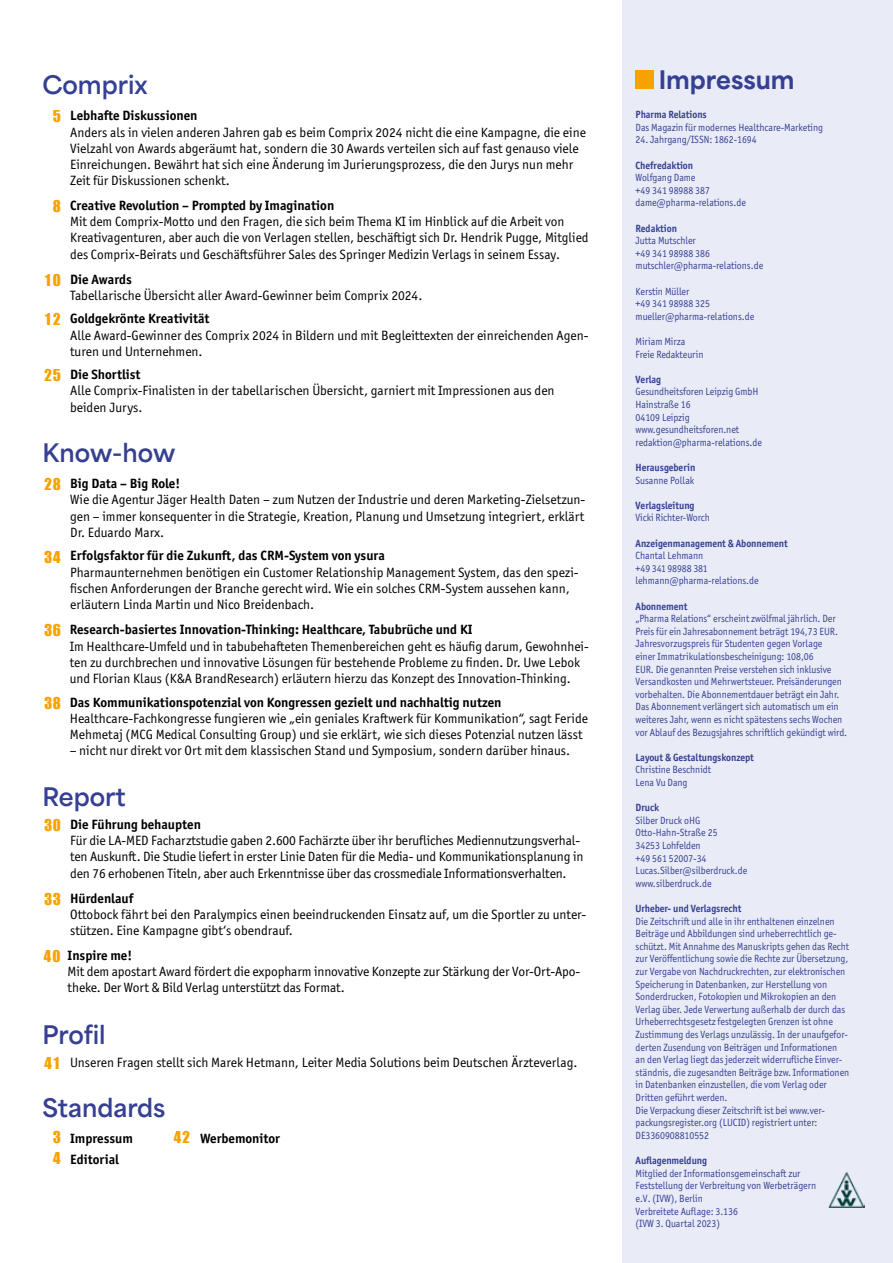
<style>
.page{position:relative;width:893px;height:1263px;background:#fff}
.page>*{position:absolute;margin:0;border:0;box-sizing:border-box;transform-origin:0 0}
.t1{font:700 24px "Area Normal";color:#364093}
.t2{font:800 24px "Area Normal";letter-spacing:-.005em;color:#364093}
.t3{font:15px/21px "Impact";color:#f7a200}
.t4{font:13.5px/16.2px "Officina Sans ITC Pro";color:#000}
.t5{font:700 13.5px/21px "Officina Sans ITC Pro";color:#000}
.t6{font:10.5px/12.6px "Officina Sans ITC Pro";letter-spacing:-.005em;color:#364093;scale:.94 1}
.t7{font:700 10.5px "Officina Sans ITC Pro";letter-spacing:-.005em;color:#364093;scale:.94 1}
.s1{font-family:"Impact";font-size:15px;color:#f7a200}
.s2{font-weight:700}
.s3{font-family:"Impact";font-weight:400;font-size:15px;color:#f7a200}
</style>
<div class="page">
<div style="left:623px;top:0;width:270px;height:1263px;background:#e9ecf7"></div>
<div style="left:636px;top:70px;width:18px;height:19px;background:#f7a200"></div>
<img style="left:828px;top:1172px;width:36px;height:36px">
<h1 class="t1" style="left:43px;top:64px;width:107px">Comprix</h1>
<p class="t4" style="left:70px;top:108px;width:517px;text-indent:-17px"><span class="s1">5</span> <span class="s2">Lebhafte Diskussionen<br></span>Anders als in vielen anderen Jahren gab es beim Comprix 2024 nicht die eine Kampagne, die eine Vielzahl von Awards abgeräumt hat, sondern die 30 Awards verteilen sich auf fast genauso viele Einreichungen. Bewährt hat sich eine Änderung im Jurierungsprozess, die den Jurys nun mehr Zeit für Diskussionen schenkt.</p>
<p class="t4" style="left:70px;top:197px;width:520px;text-indent:-17px"><span class="s1">8</span> <span class="s2">Creative Revolution – Prompted by Imagination<br></span>Mit dem Comprix-Motto und den Fragen, die sich beim Thema KI im Hinblick auf die Arbeit von Kreativagenturen, aber auch die von Verlagen stellen, beschäftigt sich Dr. Hendrik Pugge, Mitglied des Comprix-Beirats und Geschäftsführer Sales des Springer Medizin Verlags in seinem Essay.</p>
<p class="t4" style="left:70px;top:271px;width:354px;text-indent:-26px"><span class="s1">10</span> <span class="s2">Die Awards<br></span>Tabellarische Übersicht aller Award-Gewinner beim Comprix 2024.</p>
<p class="t4" style="left:70px;top:311px;width:520px;text-indent:-26px"><span class="s1">12</span> <span class="s2">Goldgekrönte Kreativität<br></span>Alle Award-Gewinner des Comprix 2024 in Bildern und mit Begleittexten der einreichenden Agen&shy;turen und Unternehmen.</p>
<p class="t4" style="left:70px;top:366px;width:486px;text-indent:-26px"><span class="s1">25</span> <span class="s2">Die Shortlist<br></span>Alle Comprix-Finalisten in der tabellarischen Übersicht, garniert mit Impressionen aus den beiden Jurys.</p>
<h1 class="t1" style="left:43px;top:431px;width:134px">Know-how</h1>
<p class="t4" style="left:70px;top:475px;width:517px;text-indent:-26px"><span class="s1">28</span> <span class="s2">Big Data – Big Role!<br></span>Wie die Agentur Jäger Health Daten – zum Nutzen der Industrie und deren Marketing-Zielsetzun&shy;gen – immer konsequenter in die Strategie, Kreation, Planung und Umsetzung integriert, erklärt Dr. Eduardo Marx.</p>
<p class="t4" style="left:70px;top:548px;width:510px;text-indent:-26px"><span class="s1">34</span> <span class="s2">Erfolgsfaktor für die Zukunft, das CRM-System von ysura<br></span>Pharmaunternehmen benötigen ein Customer Relationship Management System, das den spezi&shy;fischen Anforderungen der Branche gerecht wird. Wie ein solches CRM-System aussehen kann, erläutern Linda Martin und Nico Breidenbach.</p>
<p class="t3" style="left:44px;top:620px;width:18px">36</p>
<p class="t3" style="left:44px;top:692px;width:18px">38</p>
<p class="t5" style="left:70px;top:619px;width:404px">Research-basiertes Innovation-Thinking: Healthcare, Tabubrüche und KI</p>
<p class="t4" style="left:70px;top:638px;width:520px">Im Healthcare-Umfeld und in tabubehafteten Themenbereichen geht es häufig darum, Gewohnhei&shy;ten zu durchbrechen und innovative Lösungen für bestehende Probleme zu finden. Dr. Uwe Lebok und Florian Klaus (K&amp;A BrandResearch) erläutern hierzu das Konzept des Innovation-Thinking.</p>
<p class="t5" style="left:70px;top:691px;width:433px">Das Kommunikationspotenzial von Kongressen gezielt und nachhaltig nutzen</p>
<p class="t4" style="left:70px;top:710px;width:520px">Healthcare-Fachkongresse fungieren wie „ein geniales Kraftwerk für Kommunikation“, sagt Feride<br>Mehmetaj (MCG Medical Consulting Group) und sie erklärt, wie sich dieses Potenzial nutzen lässt</p>
<p class="t4" style="left:70px;top:742px;width:502px">– nicht nur direkt vor Ort mit dem klassischen Stand und Symposium, sondern darüber hinaus.</p>
<h1 class="t1" style="left:43px;top:775px;width:85px">Report</h1>
<p class="t4" style="left:70px;top:816px;width:515px;text-indent:-26px"><span class="s1">30</span> <span class="s2">Die Führung behaupten<br></span>Für die LA-MED Facharztstudie gaben 2.600 Fachärzte über ihr berufliches Mediennutzungsverhal&shy;ten Auskunft. Die Studie liefert in erster Linie Daten für die Media- und Kommunikationsplanung in den 76 erhobenen Titeln, aber auch Erkenntnisse über das crossmediale Informationsverhalten.</p>
<p class="t4" style="left:70px;top:890px;width:518px;text-indent:-26px"><span class="s1">33</span> <span class="s2">Hürdenlauf<br></span>Ottobock fährt bei den Paralympics einen beeindruckenden Einsatz auf, um die Sportler zu unter&shy;stützen. Eine Kampagne gibt‘s obendrauf.</p>
<p class="t4" style="left:68px;top:947px;width:514px;text-indent:-24px"><span class="s1">40</span> <span class="s2">Inspire me!<br></span>Mit dem apostart Award fördert die expopharm innovative Konzepte zur Stärkung der Vor-Ort-Apo&shy;theke. Der Wort &amp; Bild Verlag unterstützt das Format.</p>
<h1 class="t1" style="left:43px;top:1014px;width:65px">Profil</h1>
<p class="t4" style="left:70px;top:1054px;width:509px">Unseren Fragen stellt sich Marek Hetmann, Leiter Media Solutions beim Deutschen Ärzteverlag.</p>
<p class="t3" style="left:44px;top:1052px;width:18px">41</p>
<h1 class="t1" style="left:43px;top:1086px;width:125px">Standards</h1>
<p class="t5" style="left:70px;top:1128px;width:64px">Impressum<br>Editorial</p>
<p class="t5" style="left:173px;top:1128px;width:108px"><span class="s3">42</span> Werbemonitor</p>
<p class="t3" style="left:53px;top:1126px;width:10px">3<br>4</p>
<h1 class="t2" style="left:659px;top:58px;width:137px">Impressum</h1>
<p class="t7" style="left:636px;top:108px;width:77px">Pharma Relations</p>
<p class="t6" style="left:636px;top:121px;width:201px">Das Magazin für modernes Healthcare-Marketing</p>
<p class="t6" style="left:636px;top:133px;width:130px">24. Jahrgang/ISSN: 1862-1694</p>
<p class="t7" style="left:636px;top:158px;width:63px">Chefredaktion</p>
<p class="t6" style="left:636px;top:171px;width:119px">Wolfgang Dame<br>+49 341 98988 387 dame@pharma-relations.de</p>
<p class="t7" style="left:636px;top:221px;width:46px">Redaktion</p>
<p class="t6" style="left:636px;top:234px;width:137px">Jutta Mutschler<br>+49 341 98988 386 mutschler@pharma-relations.de</p>
<p class="t6" style="left:636px;top:285px;width:128px">Kerstin Müller<br>+49 341 98988 325 mueller@pharma-relations.de</p>
<p class="t6" style="left:636px;top:335px;width:74px">Miriam Mirza<br>Freie Redakteurin</p>
<p class="t7" style="left:636px;top:373px;width:29px">Verlag</p>
<p class="t6" style="left:636px;top:385px;width:136px">Gesundheitsforen Leipzig GmbH<br>Hainstraße 16<br>04109 Leipzig www.gesundheitsforen.net redaktion@pharma-relations.de</p>
<p class="t7" style="left:636px;top:461px;width:65px">Herausgeberin</p>
<p class="t6" style="left:636px;top:474px;width:64px">Susanne Pollak</p>
<p class="t7" style="left:636px;top:499px;width:64px">Verlagsleitung</p>
<p class="t6" style="left:636px;top:511px;width:81px">Vicki Richter-Worch</p>
<p class="t7" style="left:636px;top:536px;width:163px">Anzeigenmanagement &amp; Abonnement</p>
<p class="t6" style="left:636px;top:549px;width:133px">Chantal Lehmann<br>+49 341 98988 381 lehmann@pharma-relations.de</p>
<p class="t7" style="left:636px;top:599px;width:57px">Abonnement</p>
<p class="t6" style="left:636px;top:612px;width:226px">„Pharma Relations“ erscheint zwölfmal jährlich. Der Preis für ein Jahresabonnement beträgt 194,73 EUR.<br>Jahresvorzugspreis für Studenten gegen Vorlage<br>einer Immatrikulationsbescheinigung: 108,06<br>EUR. Die genannten Preise verstehen sich inklusive Versandkosten und Mehrwertsteuer. Preisänderungen vorbehalten. Die Abonnementdauer beträgt ein Jahr.<br>Das Abonnement verlängert sich automatisch um ein weiteres Jahr, wenn es nicht spätestens sechs Wochen vor Ablauf des Bezugsjahres schriftlich gekündigt wird.</p>
<p class="t7" style="left:636px;top:751px;width:127px">Layout &amp; Gestaltungskonzept</p>
<p class="t6" style="left:636px;top:763px;width:82px">Christine Beschnidt<br>Lena Vu Dang</p>
<p class="t7" style="left:636px;top:801px;width:26px">Druck</p>
<p class="t6" style="left:636px;top:814px;width:120px">Silber Druck oHG<br>Otto-Hahn-Straße 25<br>34253 Lohfelden<br>+49 561 52007-34<br>Lucas.Silber@silberdruck.de www.silberdruck.de</p>
<p class="t7" style="left:636px;top:902px;width:114px">Urheber- und Verlagsrecht</p>
<p class="t6" style="left:636px;top:915px;width:229px">Die Zeitschrift und alle in ihr enthaltenen einzelnen Beiträge und Abbildungen sind urheberrechtlich ge&shy;schützt. Mit Annahme des Manuskripts gehen das Recht zur Veröffentlichung sowie die Rechte zur Übersetzung, zur Vergabe von Nachdruckrechten, zur elektronischen Speicherung in Datenbanken, zur Herstellung von Sonderdrucken, Fotokopien und Mikrokopien an den Verlag über. Jede Verwertung außerhalb der durch das Urheberrechtsgesetz festgelegten Grenzen ist ohne Zustimmung des Verlags unzulässig. In der unaufgefor&shy;derten Zusendung von Beiträgen und Informationen an den Verlag liegt das jederzeit widerrufliche Einver&shy;ständnis, die zugesandten Beiträge bzw. Informationen in Datenbanken einzustellen, die vom Verlag oder Dritten geführt werden.<br>Die Verpackung dieser Zeitschrift ist bei www.ver&shy;packungsregister.org (LUCID) registriert unter:<br>DE3360908810552</p>
<p class="t7" style="left:636px;top:1154px;width:78px">Auflagenmeldung</p>
<p class="t6" style="left:636px;top:1167px;width:194px">Mitglied der Informationsgemeinschaft zur<br>Feststellung der Verbreitung von Werbeträgern e.V. (IVW), Berlin<br>Verbreitete Auflage: 3.136<br>(IVW 3. Quartal 2023)</p>
</div>
